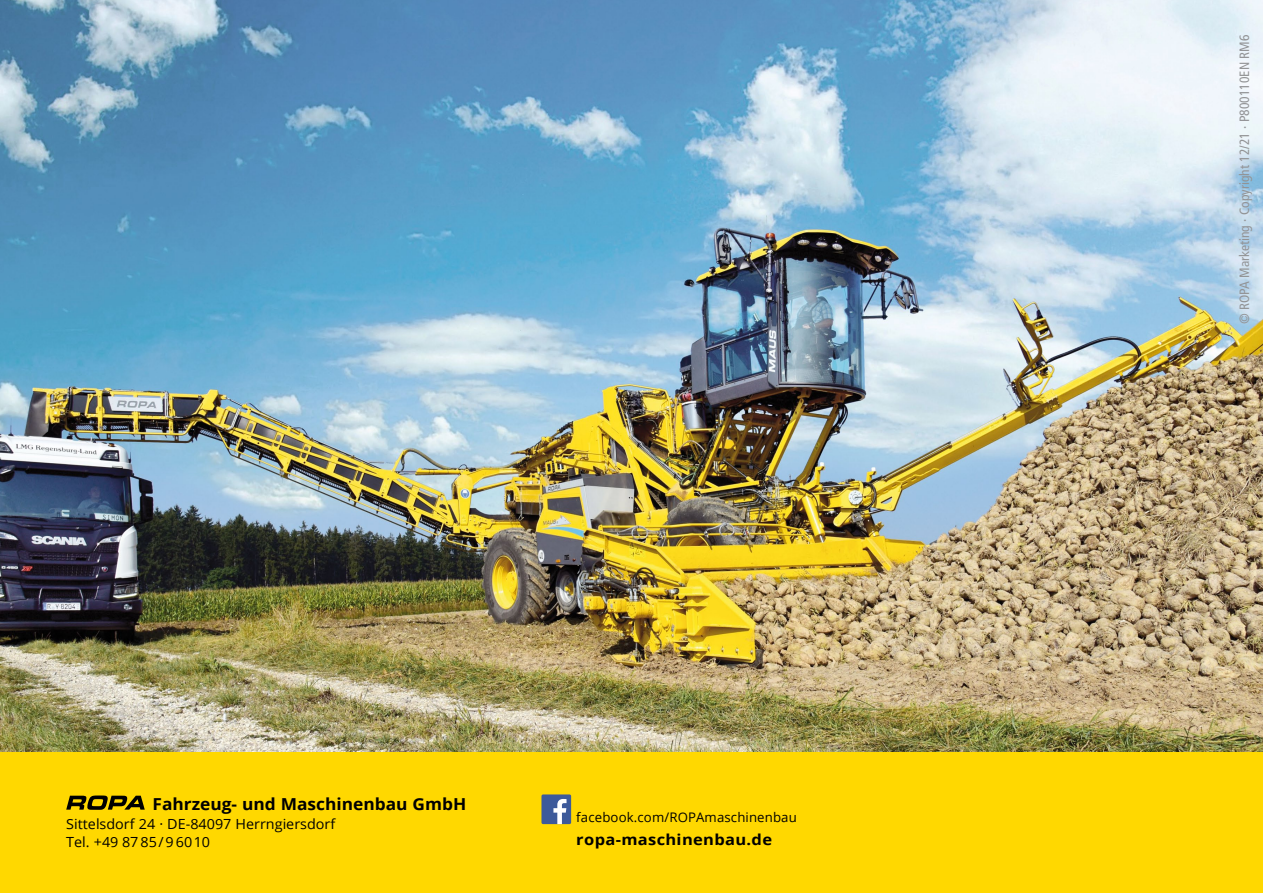
<style>
.page{position:relative;width:1263px;height:893px;background:#fff}
.page>*{position:absolute;margin:0;border:0;box-sizing:border-box;transform-origin:0 0}
.t1{font:700 16.5px "Open Sans";color:#000;scale:1.05 1}
.t2{font:700 15px "Open Sans";letter-spacing:.02em;color:#000;scale:1.1 1}
.t3{font:13.95px/18px "Open Sans";color:#000}
.t4{font:condensed 13.5px "Frutiger LT Std";color:#929395}
.t5{font:13.2px "Open Sans";letter-spacing:.01em;color:#000}
</style>
<div class="page">
<img style="left:0;top:0;width:1263px;height:753px">
<div style="left:0;top:753px;width:1263px;height:140px;background:#ffd800"></div>
<svg style="left:66px;top:795px;width:79px;height:15px"></svg>
<div style="left:541px;top:794px;width:30px;height:30px;background:#3d5a9a;border-radius:2px"></div>
<svg style="left:553px;top:799px;width:13px;height:25px"></svg>
<p class="t1" style="left:153px;top:792px;width:300px">Fahrzeug- und Maschinenbau GmbH</p>
<p class="t3" style="left:66px;top:815px;width:271px">Sittelsdorf 24 · DE-84097 Herrngiersdorf<br>Tel. +49 8785/96010</p>
<p class="t5" style="left:576px;top:808px;width:222px">facebook.com/ROPAmaschinenbau</p>
<p class="t2" style="left:576px;top:829px;width:180px">ropa-maschinenbau.de</p>
<p class="t4" style="left:1236px;top:324px;width:291px;rotate:-90deg">© ROPA Marketing · Copyright 12/21 · P800110EN RM6</p>
</div>
